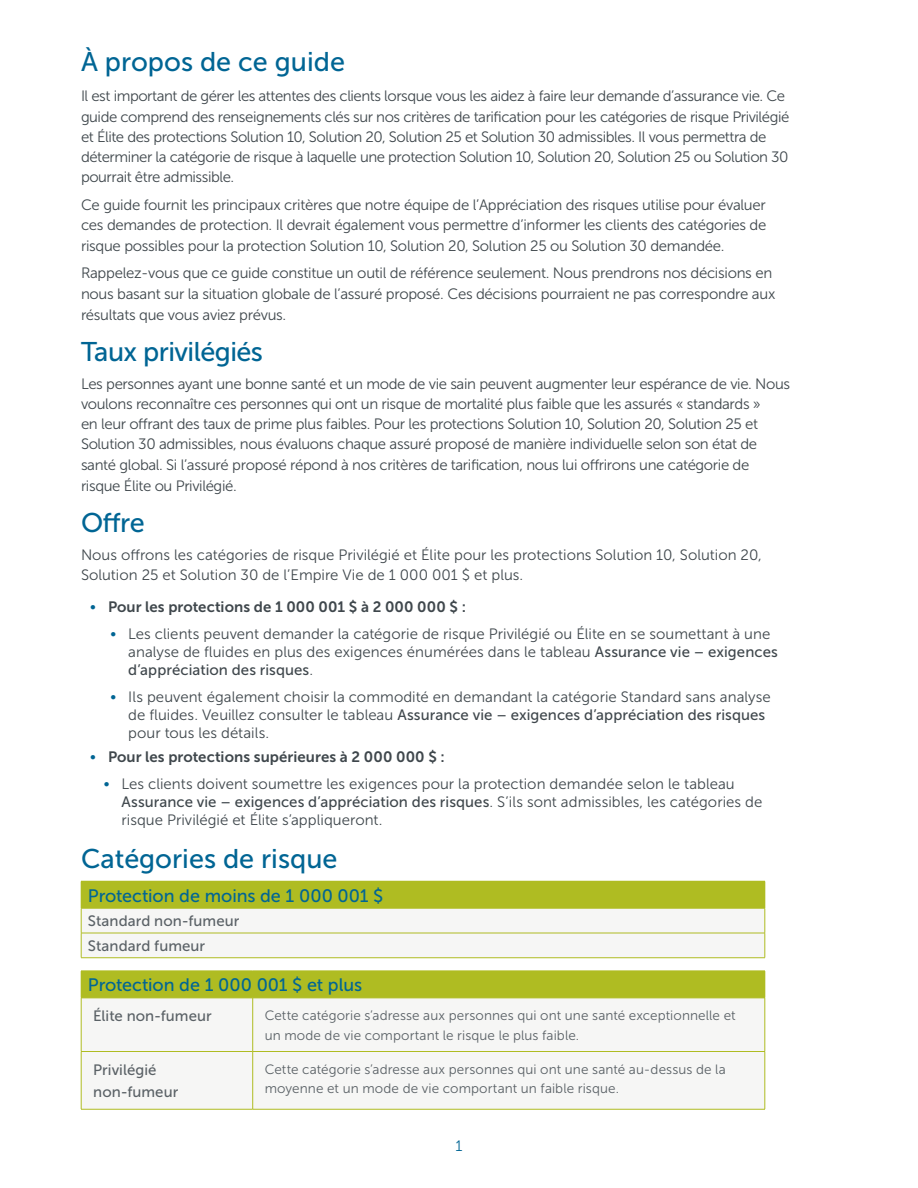
<style>
.page{position:relative;width:918px;height:1188px;background:#fff}
.page>*{position:absolute;margin:0;border:0;box-sizing:border-box;transform-origin:0 0}
.UW_Heading{font:27px "Museo Sans 500";color:#006594}
.UW_Heading-2{font:27px "Museo Sans 500";letter-spacing:-.02em;color:#006594}
.EL_Table_Header{font:18px "Museo Sans 500";letter-spacing:-.005em;color:#006594}
.EL_Body_Text_-_10_pt{font:15px/20.2px "Museo Sans 300";letter-spacing:-.025em;color:#3f474c}
.EL_Body_Text_-_10_pt-2{font:15px/18px "Museo Sans 300";letter-spacing:.005em;color:#3f474c}
.EL_Body_Text_-_10_pt-3{font:15px/20.2px "Museo Sans 300";color:#3f474c}
.t1{font:15px "Museo Sans 700";letter-spacing:.005em;color:#3f474c}
.Table_subhead{font:15px/22.5px "Museo Sans 500";letter-spacing:.005em;color:#5a6166}
.t2{font:15px "Museo Sans 300";color:#006594}
.EL_Table_Text{font:13.5px/19.5px "Museo Sans 300";letter-spacing:.01em;color:#5a6166}
.s1{font-family:"Museo Sans 100";font-size:16.5px;color:#006594}
.s2{font-family:"Museo Sans 500"}
</style>
<div class="page">
<svg style="left:81px;top:881px;width:685px;height:77px"></svg>
<hr style="left:81px;top:908px;width:684px;height:1px;background:#afbc22">
<div style="left:81px;top:971px;width:684px;height:27px;background:#afbc22"></div>
<div style="left:82px;top:999px;width:683px;height:110px;background:#f6f6f5"></div>
<svg style="left:765px;top:971px;width:1px;height:27px"></svg>
<hr style="left:81px;top:998px;width:1px;height:53px;background:#afbc22">
<hr style="left:252px;top:998px;width:1px;height:53px;background:#afbc22">
<hr style="left:765px;top:998px;width:1px;height:53px;background:#afbc22">
<hr style="left:81px;top:1051px;width:172px;height:1px;background:#afbc22">
<hr style="left:81px;top:1052px;width:1px;height:57px;background:#afbc22">
<hr style="left:253px;top:1051px;width:512px;height:1px;background:#afbc22">
<hr style="left:252px;top:1052px;width:1px;height:57px;background:#afbc22">
<hr style="left:765px;top:1052px;width:1px;height:57px;background:#afbc22">
<hr style="left:81px;top:1109px;width:172px;height:1px;background:#afbc22">
<hr style="left:253px;top:1109px;width:512px;height:1px;background:#afbc22">
<hr style="left:81px;top:998px;width:172px;height:1px;background:#afbc22">
<hr style="left:253px;top:998px;width:512px;height:1px;background:#afbc22">
<h1 class="UW_Heading" style="left:81px;top:47px;width:266px">À propos de ce guide</h1>
<p class="EL_Body_Text_-_10_pt" style="left:81px;top:86px;width:710px">Il est important de gérer les attentes des clients lorsque vous les aidez à faire leur demande d’assurance vie. Ce guide comprend des renseignements clés sur nos critères de tarification pour les catégories de risque Privilégié et Élite des protections Solution 10, Solution 20, Solution 25 et Solution 30 admissibles. Il vous permettra de déterminer la catégorie de risque à laquelle une protection Solution 10, Solution 20, Solution 25 ou Solution 30 pourrait être admissible.</p>
<p class="EL_Body_Text_-_10_pt" style="left:81px;top:195px;width:687px;text-align:justify">Ce guide fournit les principaux critères que notre équipe de l’Appréciation des risques utilise pour évaluer ces demandes de protection. Il devrait également vous permettre d’informer les clients des catégories de risque possibles pour la protection Solution 10, Solution 20, Solution 25 ou Solution 30 demandée.</p>
<p class="EL_Body_Text_-_10_pt" style="left:81px;top:263px;width:696px;line-height:20.7px">Rappelez-vous que ce guide constitue un outil de référence seulement. Nous prendrons nos décisions en nous basant sur la situation globale de l’assuré proposé. Ces décisions pourraient ne pas correspondre aux résultats que vous aviez prévus.</p>
<h1 class="UW_Heading-2" style="left:81px;top:337px;width:184px">Taux privilégiés</h1>
<p class="EL_Body_Text_-_10_pt" style="left:81px;top:373px;width:711px">Les personnes ayant une bonne santé et un mode de vie sain peuvent augmenter leur espérance de vie. Nous voulons reconnaître ces personnes qui ont un risque de mortalité plus faible que les assurés « standards »<br>en leur offrant des taux de prime plus faibles. Pour les protections Solution 10, Solution 20, Solution 25 et Solution 30 admissibles, nous évaluons chaque assuré proposé de manière individuelle selon son état de santé global. Si l’assuré proposé répond à nos critères de tarification, nous lui offrirons une catégorie de risque Élite ou Privilégié.</p>
<h1 class="UW_Heading" style="left:81px;top:508px;width:65px">Offre</h1>
<p class="EL_Body_Text_-_10_pt-3" style="left:81px;top:545px;width:682px">Nous offrons les catégories de risque Privilégié et Élite pour les protections Solution 10, Solution 20,<br>Solution 25 et Solution 30 de l’Empire Vie de 1 000 001 $ et plus.</p>
<p class="t1" style="left:90px;top:598px;width:378px"><span class="s1">•</span> Pour les protections de 1 000 001 $ à 2 000 000 $ :</p>
<p class="EL_Body_Text_-_10_pt-2" style="left:128px;top:625px;width:651px;text-indent:-18px"><span class="s1">•</span> Les clients peuvent demander la catégorie de risque Privilégié ou Élite en se soumettant à une analyse de fluides en plus des exigences énumérées dans le tableau <span class="s2">Assurance vie – exigences d’appréciation des risques</span>.</p>
<p class="EL_Body_Text_-_10_pt-2" style="left:128px;top:688px;width:644px;text-indent:-18px"><span class="s1">•</span> Ils peuvent également choisir la commodité en demandant la catégorie Standard sans analyse de fluides. Veuillez consulter le tableau <span class="s2">Assurance vie – exigences d’appréciation des risques </span>pour tous les détails.</p>
<p class="t1" style="left:90px;top:749px;width:356px"><span class="s1">•</span> Pour les protections supérieures à 2 000 000 $ :</p>
<p class="EL_Body_Text_-_10_pt-2" style="left:122px;top:775px;width:642px;text-indent:-18px"><span class="s1">•</span> Les clients doivent soumettre les exigences pour la protection demandée selon le tableau<br><span class="s2">Assurance vie – exigences d’appréciation des risques</span>. S’ils sont admissibles, les catégories de risque Privilégié et Élite s’appliqueront.</p>
<h1 class="UW_Heading" style="left:81px;top:843px;width:258px">Catégories de risque</h1>
<h1 class="EL_Table_Header" style="left:88px;top:885px;width:297px">Protection de moins de 1 000 001 $</h1>
<p class="Table_subhead" style="left:88px;top:910px;width:153px">Standard non-fumeur</p>
<p class="Table_subhead" style="left:88px;top:935px;width:119px">Standard fumeur</p>
<h1 class="EL_Table_Header" style="left:88px;top:975px;width:276px">Protection de 1 000 001 $ et plus</h1>
<p class="Table_subhead" style="left:93px;top:1005px;width:120px">Élite non-fumeur</p>
<p class="EL_Table_Text" style="left:265px;top:1006px;width:472px">Cette catégorie s’adresse aux personnes qui ont une santé exceptionnelle et un mode de vie comportant le risque le plus faible.</p>
<p class="Table_subhead" style="left:93px;top:1058px;width:87px">Privilégié non‑fumeur</p>
<p class="EL_Table_Text" style="left:265px;top:1059px;width:463px">Cette catégorie s’adresse aux personnes qui ont une santé au-dessus de la moyenne et un mode de vie comportant un faible risque.</p>
<p class="t2" style="left:456px;top:1137px;width:8px">1</p>
</div>
